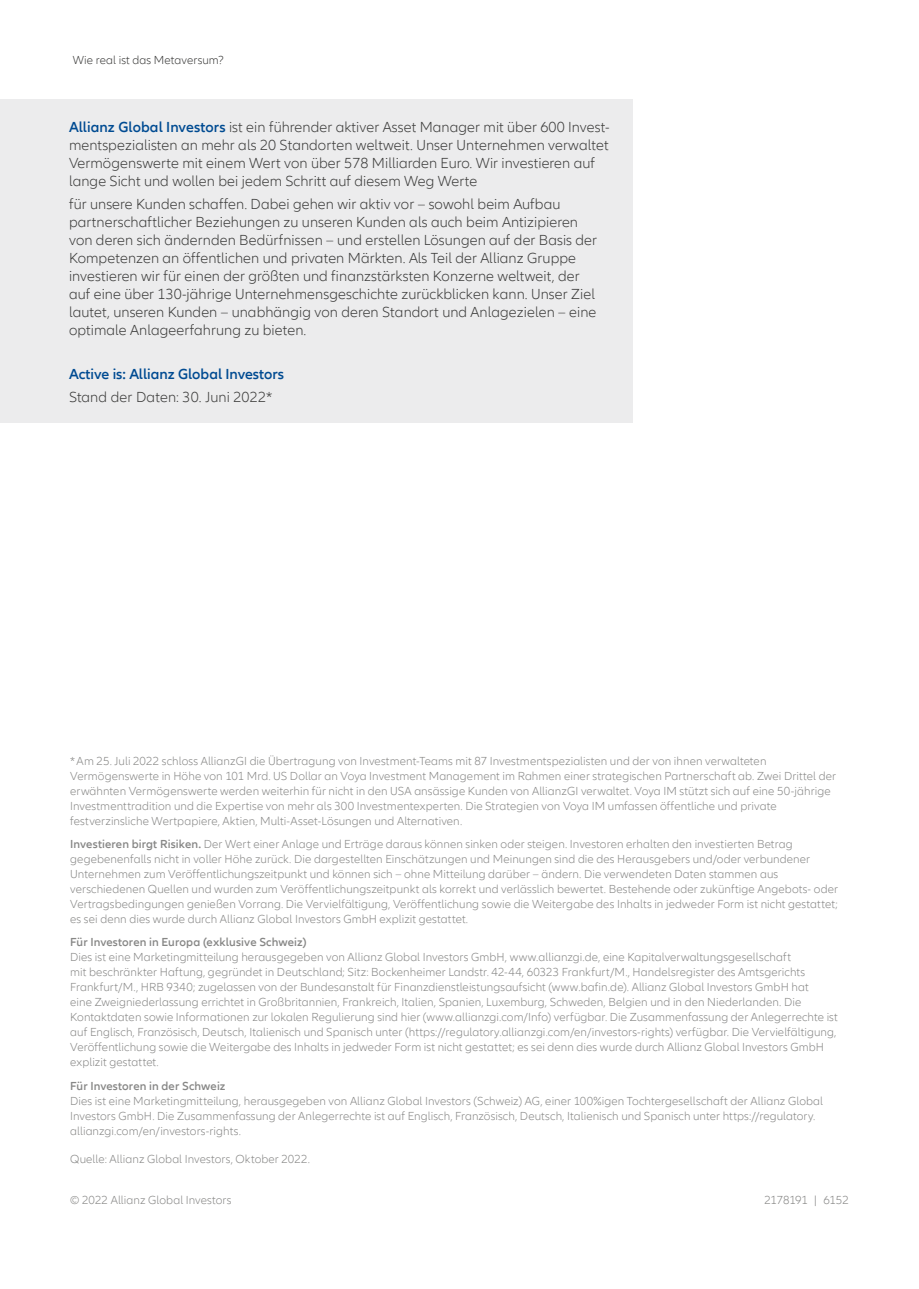
<style>
.page{position:relative;width:919px;height:1289px;background:#fff}
.page>*{position:absolute;margin:0;border:0;box-sizing:border-box;transform-origin:0 0}
.t1{font:300 15px/18px "Allianz Neo";letter-spacing:.005em;color:#3b3b3a}
.t2{font:600 15px "Allianz Neo";color:#004b92}
.t3{font:300 12px/15px "Allianz Neo";letter-spacing:.005em;color:#878786}
.t4{font:600 12px "Allianz Neo";letter-spacing:.01em;color:#878786}
.t5{font:300 12px "Allianz Neo";letter-spacing:.005em;color:#3b3b3a}
.t6{font:300 12px "Allianz Neo";letter-spacing:-.02em;color:#878786}
.s1{font-weight:600;color:#004b92}
.s2{font-weight:600}
</style>
<div class="page">
<div style="left:0;top:99px;width:632px;height:324px;background:#ececed"></div>
<p class="t5" style="left:73px;top:54px;width:152px">Wie real ist das Metaversum?</p>
<p class="t1" style="left:69px;top:119px;width:542px"><span class="s1">Allianz Global Investors</span> ist ein führender aktiver Asset Manager mit über 600 Invest&shy;mentspezialisten an mehr als 20 Standorten weltweit. Unser Unternehmen verwaltet Vermögenswerte mit einem Wert von über 578 Milliarden Euro. Wir investieren auf lange Sicht und wollen bei jedem Schritt auf diesem Weg Werte</p>
<p class="t1" style="left:69px;top:195px;width:529px">für unsere Kunden schaffen. Dabei gehen wir aktiv vor – sowohl beim Aufbau partnerschaftlicher Beziehungen zu unseren Kunden als auch beim Antizipieren von deren sich ändernden Bedürfnissen – und erstellen Lösungen auf der Basis der Kompetenzen an öffentlichen und privaten Märkten. Als Teil der Allianz Gruppe investieren wir für einen der größten und finanzstärksten Konzerne weltweit, der auf eine über 130-jährige Unternehmensgeschichte zurückblicken kann. Unser Ziel lautet, unseren Kunden – unabhängig von deren Standort und Anlagezielen – eine optimale Anlageerfahrung zu bieten.</p>
<p class="t2" style="left:69px;top:365px;width:217px">Active is: Allianz Global Investors</p>
<p class="t1" style="left:69px;top:388px;width:205px">Stand der Daten: 30. Juni 2022*</p>
<p class="t3" style="left:70px;top:754px;width:767px">*Am 25. Juli 2022 schloss AllianzGI die Übertragung von Investment-Teams mit 87 Investmentspezialisten und der von ihnen verwalteten Vermögenswerte in Höhe von 101 Mrd. US Dollar an Voya Investment Management im Rahmen einer strategischen Partnerschaft ab. Zwei Drittel der erwähnten Vermögenswerte werden weiterhin für nicht in den USA ansässige Kunden von AllianzGI verwaltet. Voya IM stützt sich auf eine 50-jährige Investmenttradition und die Expertise von mehr als 300 Investmentexperten. Die Strategien von Voya IM umfassen öffentliche und private festverzinsliche Wertpapiere, Aktien, Multi-Asset-Lösungen und Alternativen.</p>
<p class="t3" style="left:70px;top:836px;width:769px"><span class="s2">Investieren birgt Risiken.</span> Der Wert einer Anlage und Erträge daraus können sinken oder steigen. Investoren erhalten den investierten Betrag gegebenenfalls nicht in voller Höhe zurück. Die dargestellten Einschätzungen und Meinungen sind die des Herausgebers und/oder verbundener Unternehmen zum Veröffentlichungszeitpunkt und können sich – ohne Mitteilung darüber – ändern. Die verwendeten Daten stammen aus verschiedenen Quellen und wurden zum Veröffentlichungszeitpunkt als korrekt und verlässlich bewertet. Bestehende oder zukünftige Angebots- oder Vertragsbedingungen genießen Vorrang. Die Vervielfältigung, Veröffentlichung sowie die Weitergabe des Inhalts in jedweder Form ist nicht gestattet; es sei denn dies wurde durch Allianz Global Investors GmbH explizit gestattet.</p>
<p class="t4" style="left:70px;top:935px;width:238px">Für Investoren in Europa (exklusive Schweiz)</p>
<p class="t3" style="left:70px;top:950px;width:769px">Dies ist eine Marketingmitteilung herausgegeben von Allianz Global Investors GmbH, www.allianzgi.de, eine Kapitalverwaltungsgesellschaft<br>mit beschränkter Haftung, gegründet in Deutschland; Sitz: Bockenheimer Landstr. 42-44, 60323 Frankfurt/M., Handelsregister des Amtsgerichts Frankfurt/M., HRB 9340; zugelassen von der Bundesanstalt für Finanzdienstleistungsaufsicht (www.bafin.de). Allianz Global Investors GmbH hat<br>eine Zweigniederlassung errichtet in Großbritannien, Frankreich, Italien, Spanien, Luxemburg, Schweden, Belgien und in den Niederlanden. Die Kontaktdaten sowie Informationen zur lokalen Regulierung sind hier (www.allianzgi.com/Info) verfügbar. Die Zusammenfassung der Anlegerrechte ist auf Englisch, Französisch, Deutsch, Italienisch und Spanisch unter (https://regulatory.allianzgi.com/en/investors-rights) verfügbar. Die Vervielfältigung, Veröffentlichung sowie die Weitergabe des Inhalts in jedweder Form ist nicht gestattet; es sei denn dies wurde durch Allianz Global Investors GmbH explizit gestattet.</p>
<p class="t4" style="left:70px;top:1078px;width:157px">Für Investoren in der Schweiz</p>
<p class="t3" style="left:70px;top:1093px;width:754px">Dies ist eine Marketingmitteilung, herausgegeben von Allianz Global Investors (Schweiz) AG, einer 100%igen Tochtergesellschaft der Allianz Global<br>Investors GmbH. Die Zusammenfassung der Anlegerrechte ist auf Englisch, Französisch, Deutsch, Italienisch und Spanisch unter https://regulatory. allianzgi.com/en/investors-rights.</p>
<p class="t3" style="left:70px;top:1151px;width:241px">Quelle: Allianz Global Investors, Oktober 2022.</p>
<p class="t3" style="left:70px;top:1192px;width:163px">© 2022 Allianz Global Investors</p>
<p class="t6" style="left:764px;top:1193px;width:86px">2178191 | 6152</p>
</div>
